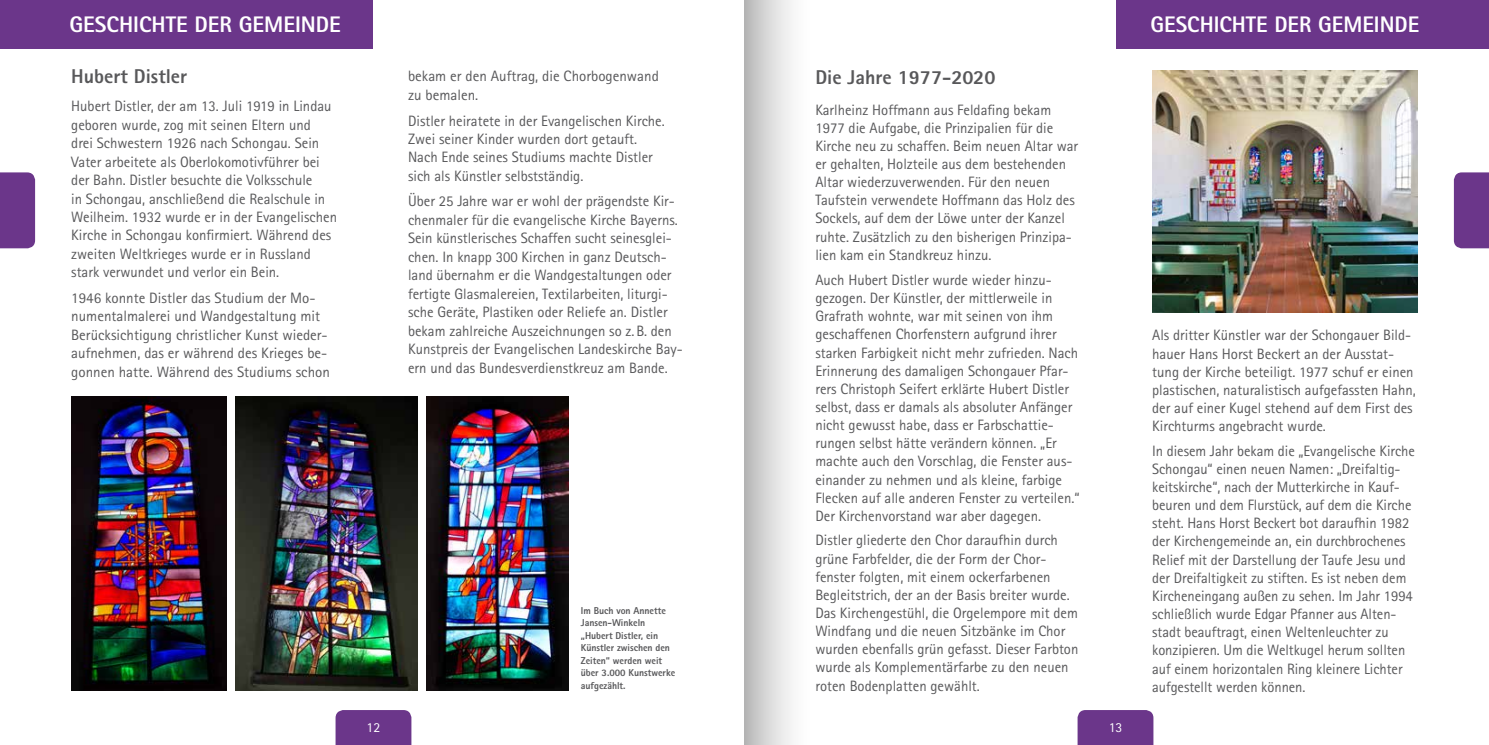
<style>
.page{position:relative;width:1489px;height:745px;background:#fff}
.page>*{position:absolute;margin:0;border:0;box-sizing:border-box;transform-origin:0 0}
.t1{font:800 22.5px "Rotis Sans Serif";color:#fff}
.t2{font:800 20px "Rotis Sans Serif";color:#58585a}
.t3{font:15px/18.1px "Rotis Sans Serif";color:#58585a}
.t4{font:13.75px "Rotis Sans Serif";color:#fff}
.t5{font:800 10px/12.5px "Rotis Sans Serif";letter-spacing:-.005em;color:#58585a}
</style>
<div class="page">
<div style="left:0;top:172px;width:35px;height:76px;background:#6b368a"></div>
<div style="left:335px;top:710px;width:76px;height:34px;background:#6b368a"></div>
<div style="left:0;top:0;width:372px;height:49px;background:#6b368a"></div>
<img style="left:1152px;top:70px;width:265px;height:242px">
<div style="left:1453px;top:172px;width:35px;height:76px;background:#6b368a"></div>
<div style="left:1077px;top:710px;width:76px;height:34px;background:#6b368a"></div>
<div style="left:1116px;top:0;width:372px;height:49px;background:#6b368a"></div>
<img style="left:71px;top:396px;width:156px;height:294px">
<img style="left:426px;top:396px;width:142px;height:294px">
<img style="left:236px;top:396px;width:181px;height:294px">
<div style="left:744px;top:0;width:71px;height:744px;background:linear-gradient(to right,#bcbcbc,#fff)"></div>
<h1 class="t1" style="left:69px;top:10px;width:273px">GESCHICHTE DER GEMEINDE</h1>
<h2 class="t2" style="left:71px;top:64px;width:117px">Hubert Distler</h2>
<p class="t3" style="left:71px;top:97px;width:267px">Hubert Distler, der am 13. Juli 1919 in Lindau geboren wurde, zog mit seinen Eltern und<br>drei Schwestern 1926 nach Schongau. Sein Vater arbeitete als Oberlokomotivführer bei der Bahn. Distler besuchte die Volksschule<br>in Schongau, anschließend die Realschule in Weilheim. 1932 wurde er in der Evangelischen Kirche in Schongau konfirmiert. Während des zweiten Weltkrieges wurde er in Russland stark verwundet und verlor ein Bein.</p>
<p class="t3" style="left:71px;top:288px;width:260px">1946 konnte Distler das Studium der Mo&shy;numentalmalerei und Wandgestaltung mit Berücksichtigung christlicher Kunst wieder&shy;aufnehmen, das er während des Krieges be&shy;gonnen hatte. Während des Studiums schon</p>
<p class="t3" style="left:408px;top:67px;width:252px">bekam er den Auftrag, die Chorbogenwand zu bemalen.</p>
<p class="t3" style="left:408px;top:111px;width:258px;line-height:18.5px">Distler heiratete in der Evangelischen Kirche.<br>Zwei seiner Kinder wurden dort getauft.<br>Nach Ende seines Studiums machte Distler sich als Künstler selbstständig.</p>
<p class="t3" style="left:408px;top:192px;width:276px">Über 25 Jahre war er wohl der prägendste Kir&shy;chenmaler für die evangelische Kirche Bayerns.<br>Sein künstlerisches Schaffen sucht seinesglei&shy;chen. In knapp 300 Kirchen in ganz Deutsch&shy;land übernahm er die Wandgestaltungen oder fertigte Glasmalereien, Textilarbeiten, liturgi&shy;sche Geräte, Plastiken oder Reliefe an. Distler bekam zahlreiche Auszeichnungen so z.B. den Kunstpreis der Evangelischen Landeskirche Bay&shy;ern und das Bundesverdienstkreuz am Bande.</p>
<p class="t5" style="left:581px;top:603px;width:96px">Im Buch von Annette<br>Jansen-Winkeln „Hubert Distler, ein<br>Künstler zwischen den<br>Zeiten“ werden weit über 3.000 Kunstwerke aufgezählt.</p>
<h2 class="t2" style="left:815px;top:65px;width:182px">Die Jahre 1977-2020</h2>
<p class="t3" style="left:815px;top:100px;width:264px">Karlheinz Hoffmann aus Feldafing bekam 1977 die Aufgabe, die Prinzipalien für die Kirche neu zu schaffen. Beim neuen Altar war er gehalten, Holzteile aus dem bestehenden Altar wiederzuverwenden. Für den neuen Taufstein verwendete Hoffmann das Holz des Sockels, auf dem der Löwe unter der Kanzel ruhte. Zusätzlich zu den bisherigen Prinzipa&shy;lien kam ein Standkreuz hinzu.</p>
<p class="t3" style="left:815px;top:270px;width:265px">Auch Hubert Distler wurde wieder hinzu&shy;gezogen. Der Künstler, der mittlerweile in Grafrath wohnte, war mit seinen von ihm geschaffenen Chorfenstern aufgrund ihrer starken Farbigkeit nicht mehr zufrieden. Nach Erinnerung des damaligen Schongauer Pfar&shy;rers Christoph Seifert erklärte Hubert Distler selbst, dass er damals als absoluter Anfänger nicht gewusst habe, dass er Farbschattie&shy;rungen selbst hätte verändern können. „Er machte auch den Vorschlag, die Fenster aus&shy;einander zu nehmen und als kleine, farbige Flecken auf alle anderen Fenster zu verteilen.“ Der Kirchenvorstand war aber dagegen.</p>
<p class="t3" style="left:815px;top:530px;width:264px">Distler gliederte den Chor daraufhin durch grüne Farbfelder, die der Form der Chor&shy;fenster folgten, mit einem ockerfarbenen Begleitstrich, der an der Basis breiter wurde.<br>Das Kirchengestühl, die Orgelempore mit dem Windfang und die neuen Sitzbänke im Chor wurden ebenfalls grün gefasst. Dieser Farbton wurde als Komplementärfarbe zu den neuen roten Bodenplatten gewählt.</p>
<p class="t4" style="left:366px;top:718px;width:15px">12</p>
<p class="t4" style="left:1108px;top:718px;width:15px">13</p>
<h1 class="t1" style="left:1150px;top:10px;width:270px">GESCHICHTE DER GEMEINDE</h1>
<p class="t3" style="left:1152px;top:326px;width:265px">Als dritter Künstler war der Schongauer Bild&shy;hauer Hans Horst Beckert an der Ausstat&shy;tung der Kirche beteiligt. 1977 schuf er einen plastischen, naturalistisch aufgefassten Hahn, der auf einer Kugel stehend auf dem First des Kirchturms angebracht wurde.</p>
<p class="t3" style="left:1152px;top:441px;width:264px">In diesem Jahr bekam die „Evangelische Kirche Schongau“ einen neuen Namen: „Dreifaltig&shy;keitskirche“, nach der Mutterkirche in Kauf&shy;beuren und dem Flurstück, auf dem die Kirche steht. Hans Horst Beckert bot daraufhin 1982 der Kirchengemeinde an, ein durchbrochenes Relief mit der Darstellung der Taufe Jesu und der Dreifaltigkeit zu stiften. Es ist neben dem Kircheneingang außen zu sehen. Im Jahr 1994 schließlich wurde Edgar Pfanner aus Alten&shy;stadt beauftragt, einen Weltenleuchter zu konzipieren. Um die Weltkugel herum sollten auf einem horizontalen Ring kleinere Lichter aufgestellt werden können.</p>
</div>
